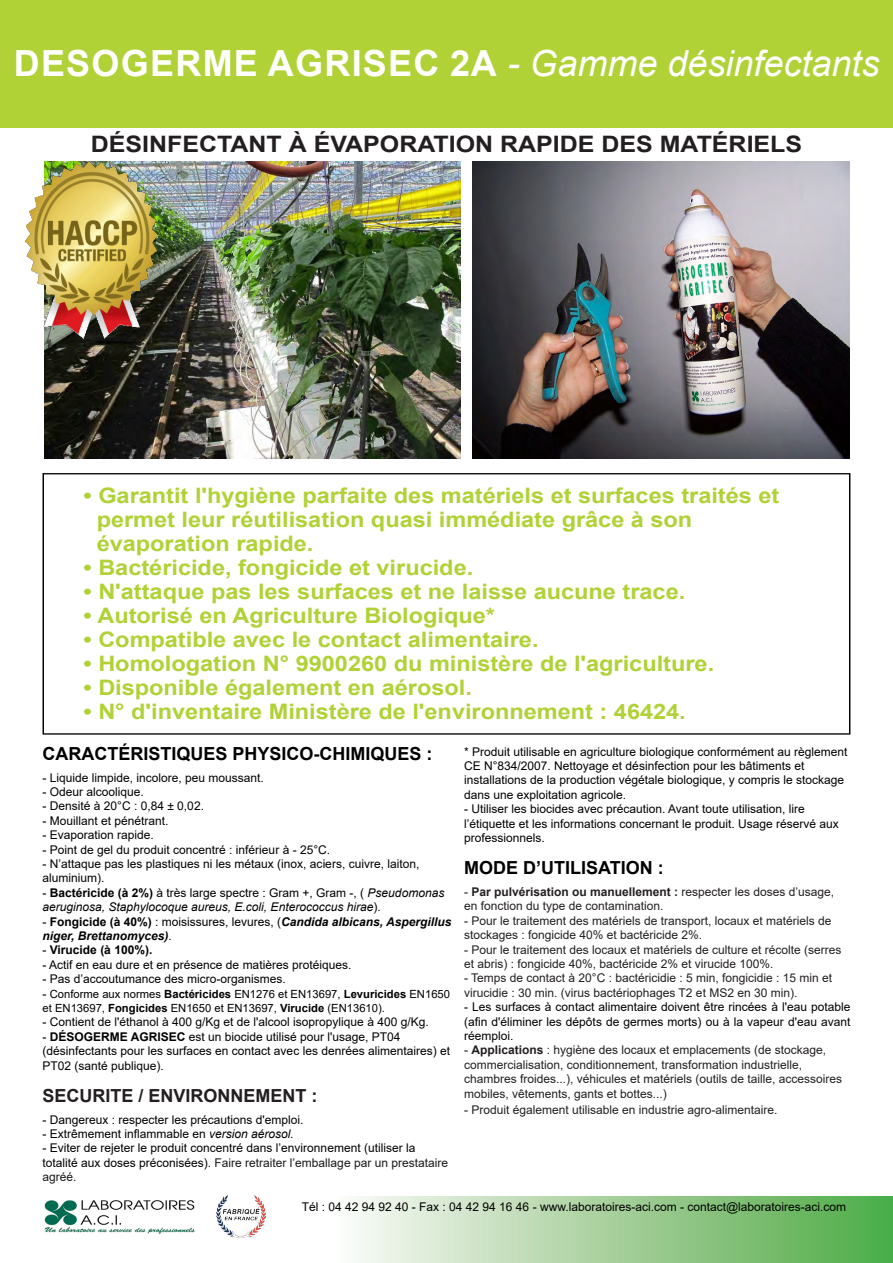
<style>
.page{position:relative;width:893px;height:1263px;background:#fff}
.page>*{position:absolute;margin:0;border:0;box-sizing:border-box;transform-origin:0 0}
.t1{font:italic 36px "Arial";color:#fff}
.t2{font:700 36px "Arial";color:#fff}
.t3{font:700 22.65px "Arial";color:#231f20;scale:1.1 1}
.t4{font:700 21.3px/24px "Arial";color:#b0d236;scale:1.1 1}
.t5{font:700 18px "Arial";color:#000}
.t6{font:700 18px "Arial";color:#231f20}
.t7{font:12px/14.4px "Arial";color:#000}
.t8{font:12px/14.4px "Arial";color:#231f20}
.t9{font:italic 12px/14.4px "Arial";color:#000}
.t10{font:italic 700 12px/14.4px "Arial";color:#000}
.t11{font:700 12px "Arial";color:#000}
.t12{font:11.25px/14.4px "Arial";color:#000}
.s1{font-weight:700;font-style:normal}
.s2{font-style:normal}
.s3{font-weight:400;font-style:normal}
.s4{font-weight:400}
.s5{font-size:12px}
.s6{font-weight:700}
.s7{font-style:italic}
.s8{color:#191919}
</style>
<div class="page">
<div style="left:0;top:0;width:893px;height:128px;background:#b0d236"></div>
<div style="left:43px;top:473px;width:807px;height:262px;border:1px solid #000"></div>
<svg style="left:216px;top:1196px;width:677px;height:67px"></svg>
<img style="left:44px;top:1200px;width:151px;height:34px">
<img style="left:473px;top:162px;width:376px;height:297px">
<img style="left:45px;top:162px;width:415px;height:296px">
<img style="left:217px;top:1196px;width:48px;height:42px">
<img style="left:26px;top:162px;width:131px;height:176px">
<h1 class="t2" style="left:14px;top:38px;width:27px">deso</h1>
<h1 class="t1" style="left:121px;top:40px;width:760px"><span class="s1">ge rme agrise c 2A</span> - Gamme désinfectants</h1>
<h2 class="t3" style="left:91px;top:129px;width:45px">désin</h2>
<h2 class="t3" style="left:167px;top:129px;width:61px">fectant</h2>
<h2 class="t3" style="left:289px;top:129px;width:55px">à évapo</h2>
<h2 class="t3" style="left:399px;top:129px;width:31px">ration</h2>
<h2 class="t3" style="left:500px;top:129px;width:32px">rapide</h2>
<h2 class="t3" style="left:601px;top:129px;width:16px">des</h2>
<h2 class="t3" style="left:660px;top:129px;width:17px">mat</h2>
<h2 class="t3" style="left:712px;top:129px;width:45px">ériels</h2>
<h3 class="t4" style="left:97px;top:484px;width:622px;text-indent:-13px">• Garantit l'hygiène parfaite des matériels et surfaces traités et permet leur réutilisation quasi immédiate grâce à son évaporation rapide.</h3>
<h3 class="t4" style="left:84px;top:556px;width:356px">• Bactéricide, fongicide et virucide.</h3>
<h3 class="t4" style="left:84px;top:580px;width:548px">• N'attaque pas les surfaces et ne laisse aucune trace.</h3>
<h3 class="t4" style="left:84px;top:604px;width:375px">• Autorisé en Agriculture Biologique*</h3>
<h3 class="t4" style="left:84px;top:628px;width:415px">• Compatible avec le contact alimentaire.</h3>
<h3 class="t4" style="left:84px;top:652px;width:575px">• Homologation N° 9900260 du ministère de l'agriculture.</h3>
<h3 class="t4" style="left:84px;top:676px;width:355px">• Disponible également en aérosol.</h3>
<h3 class="t4" style="left:84px;top:700px;width:549px">• N° d'inventaire Ministère de l'environnement : 46424.</h3>
<h3 class="t5" style="left:43px;top:741px;width:392px">CARACTéRISTIQUES PHYSICO-CHIMIQUES :</h3>
<p class="t7" style="left:43px;top:770px;width:223px">- Liquide limpide, incolore, peu moussant.</p>
<p class="t7" style="left:43px;top:784px;width:103px">- Odeur alcoolique.</p>
<p class="t7" style="left:43px;top:799px;width:163px">- Densité à 20°C : 0,84 ± 0,02.</p>
<p class="t7" style="left:43px;top:813px;width:128px">- Mouillant et pénétrant.</p>
<p class="t7" style="left:43px;top:828px;width:113px">- Evaporation rapide.</p>
<p class="t7" style="left:43px;top:842px;width:289px">- Point de gel du produit concentré : inférieur à - 25°C.</p>
<p class="t7" style="left:43px;top:856px;width:378px">- N’attaque pas les plastiques ni les métaux (inox, aciers, cuivre, laiton, aluminium).</p>
<p class="t9" style="left:43px;top:885px;width:403px"><span class="s2">-</span> <span class="s1">Bactéricide (à 2%)</span> <span class="s2">à très large spectre : Gram +, Gram -, (</span> Pseudomonas aeruginosa, Staphylocoque aureus, E.coli, Enterococcus hirae<span class="s2">).</span></p>
<p class="t10" style="left:43px;top:914px;width:410px"><span class="s3">-</span> <span class="s2">Fongicide (à 40%)</span> <span class="s3">: moisissures, levures, (</span>Candida albicans, Aspergillus niger, Brettanomyces)<span class="s3">.</span></p>
<p class="t11" style="left:43px;top:942px;width:111px"><span class="s4">-</span> Virucide (à 100%).</p>
<p class="t7" style="left:43px;top:957px;width:310px">- Actif en eau dure et en présence de matières protéiques.</p>
<p class="t7" style="left:43px;top:972px;width:245px">- Pas d’accoutumance des micro-organismes.</p>
<p class="t12" style="left:43px;top:986px;width:409px"><span class="s5">-</span> Conforme aux normes <span class="s6">Bactéricides</span> EN1276 et EN13697, <span class="s6">Levuricides</span> EN1650 et EN13697, <span class="s6">Fongicides</span> EN1650 et EN13697, <span class="s6">Virucide</span> (EN13610).</p>
<p class="t7" style="left:43px;top:1015px;width:388px">- Contient de l'éthanol à 400 g/Kg et de l'alcool isopropylique à 400 g/Kg.</p>
<p class="t7" style="left:43px;top:1029px;width:409px">- <span class="s6">désogerme agrisec</span> est un biocide utilisé pour l'usage, PT04 (désinfectants pour les surfaces en contact avec les denrées alimentaires) et<br>PT02 (santé publique).</p>
<h3 class="t6" style="left:43px;top:1083px;width:277px">SECURITE / ENVIRONNEMENT :</h3>
<p class="t7" style="left:43px;top:1112px;width:263px">- Dangereux : respecter les précautions d'emploi.</p>
<p class="t7" style="left:43px;top:1126px;width:253px">- Extrêmement inflammable en <span class="s7">version aérosol.</span></p>
<p class="t7" style="left:43px;top:1141px;width:407px">- Eviter de rejeter le produit concentré dans l’environnement (utiliser la totalité aux doses préconisées). <span class="s8">Faire retraiter l’emballage par un prestataire agréé.</span></p>
<p class="t7" style="left:464px;top:744px;width:385px">* Produit utilisable en agriculture biologique conformément au règlement CE N°834/2007. Nettoyage et désinfection pour les bâtiments et installations de la production végétale biologique, y compris le stockage dans une exploitation agricole.</p>
<p class="t7" style="left:464px;top:802px;width:376px">- Utiliser les biocides avec précaution. Avant toute utilisation, lire l’étiquette et les informations concernant le produit. Usage réservé aux professionnels.</p>
<h3 class="t5" style="left:464px;top:855px;width:201px">MODE D’UTILISATION :</h3>
<p class="t8" style="left:464px;top:884px;width:372px">- <span class="s6">Par pulvérisation ou manuellement :</span> respecter les doses d’usage, en fonction du type de contamination.</p>
<p class="t8" style="left:464px;top:913px;width:369px">- Pour le traitement des matériels de transport, locaux et matériels de stockages : fongicide 40% et bactéricide 2%.</p>
<p class="t8" style="left:464px;top:942px;width:379px">- Pour le traitement des locaux et matériels de culture et récolte (serres et abris) : fongicide 40%, bactéricide 2% et virucide 100%.</p>
<p class="t8" style="left:464px;top:971px;width:370px">- Temps de contact à 20°C : bactéricidie : 5 min, fongicidie : 15 min et virucidie : 30 min. (virus bactériophages T2 et MS2 en 30 min).</p>
<p class="t7" style="left:464px;top:1000px;width:388px;text-align:justify">- Les surfaces à contact alimentaire doivent être rincées à l'eau potable (afin d'éliminer les dépôts de germes morts) ou à la vapeur d'eau avant réemploi.</p>
<p class="t8" style="left:464px;top:1043px;width:380px">- <span class="s6">Applications</span> : hygiène des locaux et emplacements (de stockage, commercialisation, conditionnement, transformation industrielle, chambres froides...), véhicules et matériels (outils de taille, accessoires mobiles, vêtements, gants et bottes...)</p>
<p class="t8" style="left:464px;top:1102px;width:315px">- Produit également utilisable en industrie agro-alimentaire.</p>
<p class="t7" style="left:302px;top:1199px;width:546px">Tél : 04 42 94 92 40 - Fax : 04 42 94 16 46 - www.laboratoires-aci.com - contact@laboratoires-aci.com</p>
</div>
